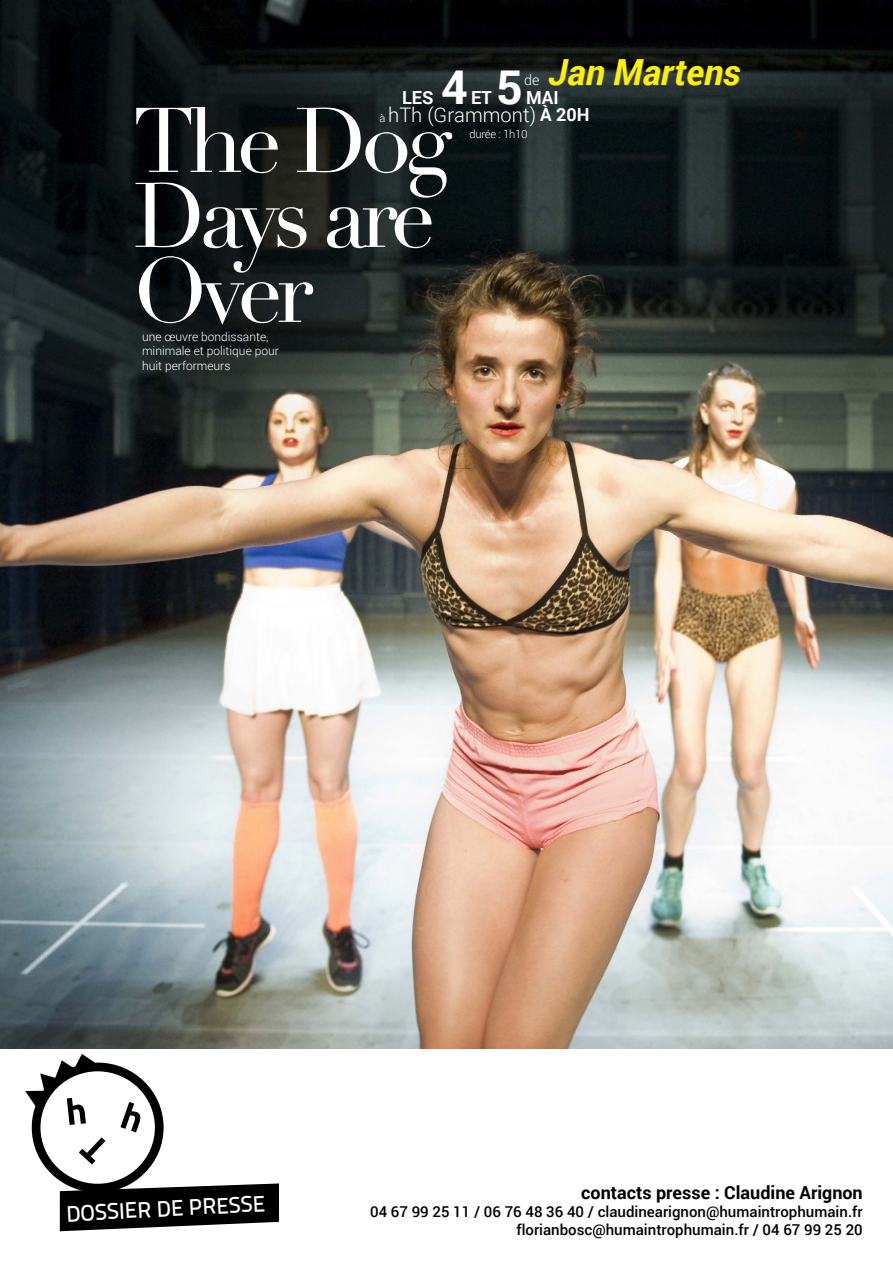
<style>
.page{position:relative;width:893px;height:1263px;background:#fff}
.page>*{position:absolute;margin:0;border:0;box-sizing:border-box;transform-origin:0 0}
.t1{font:90px/75px "Didot";letter-spacing:-.07em;color:#fff}
.t2{font:700 46.5px "Roboto";color:#fff}
.t3{font:italic 700 36px "Roboto";color:#fff200}
.t4{font:22.5px "Titillium Text 22 L 600 wt";color:#fff}
.t5{font:300 20.1px "Roboto";color:#fff}
.t6{font:700 18px "Roboto";color:#000}
.t7{font:700 18px "Roboto";color:#fff}
.t8{font:500 15px/18px "Roboto";color:#000;text-align:right}
.t9{font:300 14.25px "Roboto";color:#fff}
.t10{font:300 12px/14.4px "Roboto";color:#fff}
.t11{font:300 11.1px "Roboto";letter-spacing:-.02em;color:#fff}
.s1{font-size:11.1px}
</style>
<div class="page">
<svg style="left:60px;top:1183px;width:219px;height:48px;background:#262626"></svg>
<div style="left:32px;top:1062px;width:132px;height:130px;border:9px solid #000;border-radius:50%"></div>
<svg style="left:120px;top:1102px;width:21px;height:30px"></svg>
<svg style="left:79px;top:1137px;width:26px;height:27px"></svg>
<svg style="left:25px;top:1054px;width:70px;height:71px"></svg>
<img style="left:0;top:0;width:893px;height:1048px">
<h3 class="t3" style="left:548px;top:46px;width:194px">Jan Martens</h3>
<h2 class="t2" style="left:441px;top:55px;width:28px">4</h2>
<h2 class="t2" style="left:496px;top:55px;width:28px">5</h2>
<p class="t9" style="left:524px;top:70px;width:17px">de</p>
<p class="t7" style="left:402px;top:85px;width:33px">LES</p>
<p class="t7" style="left:526px;top:85px;width:34px">MAI</p>
<h3 class="t5" style="left:379px;top:101px;width:158px"><span class="s1">à</span> hTh (Grammont)</h3>
<p class="t11" style="left:469px;top:126px;width:60px">durée : 1h10</p>
<p class="t7" style="left:471px;top:85px;width:22px">ET</p>
<p class="t7" style="left:540px;top:102px;width:51px">À 20H</p>
<h1 class="t1" style="left:133px;top:105px;width:320px">The Dog<br>Days are<br>Over</h1>
<p class="t10" style="left:142px;top:329px;width:138px">une œuvre bondissante, minimale et politique pour huit performeurs</p>
<h3 class="t4" style="left:65px;top:1197px;width:201px;rotate:-3deg">DOSSIER DE PRESSE</h3>
<p class="t6" style="left:581px;top:1180px;width:283px">contacts presse : Claudine Arignon</p>
<p class="t8" style="left:370px;top:1202px;width:494px">04 67 99 25 11 / 06 76 48 36 40 / claudinearignon@humaintrophumain.fr florianbosc@humaintrophumain.fr / 04 67 99 25 20</p>
</div>
